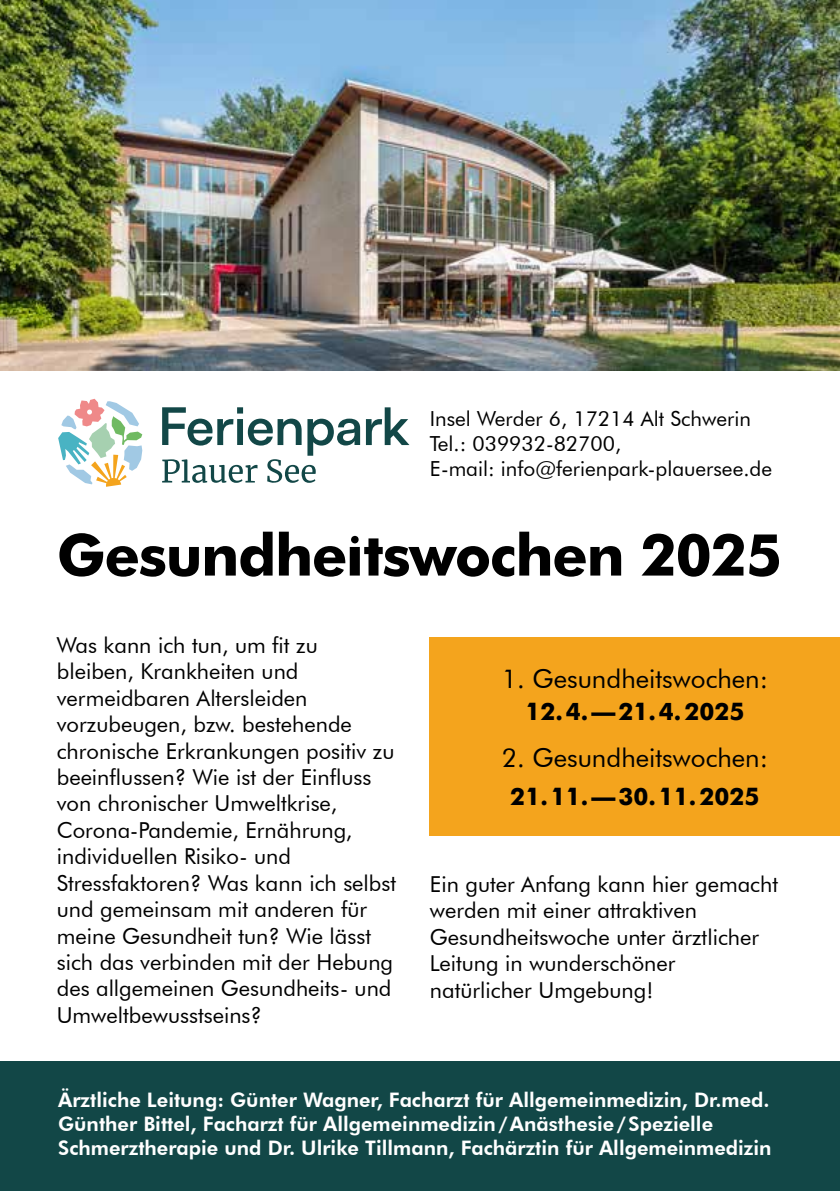
<style>
.page{position:relative;width:840px;height:1191px;background:#fff}
.page>*{position:absolute;margin:0;border:0;box-sizing:border-box;transform-origin:0 0}
.t1{font:700 58px "Futura";letter-spacing:-.02em;color:#000}
.t2{font:26px "Futura BT";color:#000}
.t3{font:700 24px "Futura";color:#000}
.t4{font:22px/26.4px "Futura BT";color:#000}
.t5{font:20.8px/25px "Futura BT";color:#000}
.t6{font:800 20px/24px "Futura BT";color:#fff}
</style>
<div class="page">
<img style="left:0;top:0;width:839px;height:370px">
<svg style="left:162px;top:407px;width:198px;height:76px"></svg>
<svg style="left:366px;top:407px;width:43px;height:38px"></svg>
<svg style="left:58px;top:399px;width:84px;height:88px"></svg>
<div style="left:0;top:1061px;width:839px;height:130px;background:#124747"></div>
<div style="left:429px;top:637px;width:410px;height:198px;background:#f4a41d"></div>
<p class="t5" style="left:429px;top:406px;width:343px">Insel Werder 6, 17214 Alt Schwerin<br>Tel.: 039932-82700,<br>E-mail: info@ferienpark-plauersee.de</p>
<h1 class="t1" style="left:57px;top:512px;width:726px">Gesundheitswochen 2025</h1>
<p class="t4" style="left:57px;top:632px;width:341px">Was kann ich tun, um fit zu bleiben, Krankheiten und vermeidbaren Altersleiden vorzubeugen, bzw. bestehende chronische Erkrankungen positiv zu beeinflussen? Wie ist der Einfluss von chronischer Umweltkrise,<br>Corona-Pandemie, Ernährung, individuellen Risiko- und<br>Stressfaktoren? Was kann ich selbst und gemeinsam mit anderen für meine Gesundheit tun? Wie lässt sich das verbinden mit der Hebung des allgemeinen Gesundheits- und<br>Umweltbewusstseins?</p>
<p class="t2" style="left:501px;top:663px;width:267px">1. Gesundheitswochen:</p>
<p class="t3" style="left:525px;top:694px;width:220px">12.4.–21.4.2025</p>
<p class="t2" style="left:501px;top:742px;width:267px">2. Gesundheitswochen:</p>
<p class="t3" style="left:510px;top:778px;width:250px">21.11.–30.11.2025</p>
<p class="t4" style="left:429px;top:871px;width:349px">Ein guter Anfang kann hier gemacht werden mit einer attraktiven<br>Gesundheitswoche unter ärztlicher<br>Leitung in wunderschöner natürlicher Umgebung!</p>
<p class="t6" style="left:58px;top:1087px;width:714px">Ärztliche Leitung: Günter Wagner, Facharzt für Allgemeinmedizin, Dr.med.<br>Günther Bittel, Facharzt für Allgemeinmedizin/Anästhesie/Spezielle<br>Schmerztherapie und Dr. Ulrike Tillmann, Fachärztin für Allgemeinmedizin</p>
</div>
